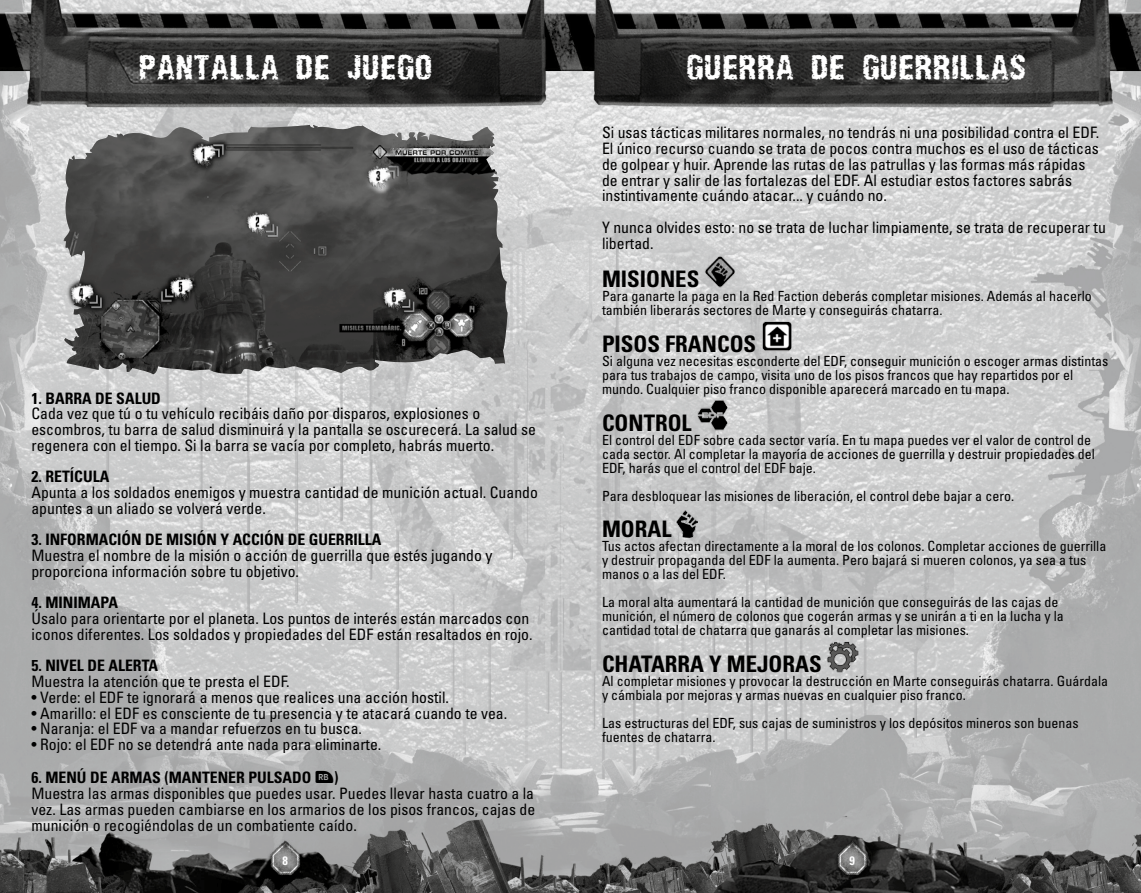
<style>
.page{position:relative;width:1141px;height:893px;background:#fff}
.page>*{position:absolute;margin:0;border:0;box-sizing:border-box;transform-origin:0 0}
.t1{font:33.25px "Foundation Foundation";color:#fff}
.t2{font:700 condensed 22.75px "Univers LT Std";color:#000}
.t3{font:condensed 15.75px/15.8px "Univers LT Std";color:#000}
.t4{font:700 condensed 15.75px "Univers LT Std";color:#000}
.t5{font:condensed 14px/14px "Univers LT Std";color:#000}
.t6{font:700 condensed 12.25px "Univers LT Std";color:#fff}
</style>
<div class="page">
<img style="left:0;top:0;width:1141px;height:893px">
<img style="left:267px;top:839px;width:36px;height:41px">
<img style="left:834px;top:839px;width:36px;height:41px">
<img style="left:704px;top:256px;width:32px;height:31px">
<img style="left:761px;top:321px;width:32px;height:31px">
<img style="left:697px;top:399px;width:31px;height:32px">
<img style="left:677px;top:511px;width:20px;height:26px">
<img style="left:827px;top:641px;width:31px;height:31px">
<img style="left:57px;top:119px;width:472px;height:265px">
<svg style="left:316px;top:771px;width:17px;height:12px"></svg>
<h1 class="t1" style="left:138px;top:46px;width:296px">PANTALLA DE JUEGO</h1>
<p class="t4" style="left:31px;top:388px;width:131px">1. BARRA DE SALUD</p>
<p class="t3" style="left:31px;top:406px;width:506px">Cada vez que tú o tu vehículo recibáis daño por disparos, explosiones o escombros, tu barra de salud disminuirá y la pantalla se oscurecerá. La salud se regenera con el tiempo. Si la barra se vacía por completo, habrás muerto.</p>
<p class="t4" style="left:31px;top:467px;width:79px">2. RETÍCULA</p>
<p class="t3" style="left:31px;top:484px;width:508px">Apunta a los soldados enemigos y muestra cantidad de munición actual. Cuando apuntes a un aliado se volverá verde.</p>
<p class="t4" style="left:31px;top:530px;width:352px">3. INFORMACIÓN DE MISIÓN Y ACCIÓN DE GUERRILLA</p>
<p class="t3" style="left:31px;top:547px;width:462px">Muestra el nombre de la misión o acción de guerrilla que estés jugando y proporciona información sobre tu objetivo.</p>
<p class="t4" style="left:31px;top:593px;width:88px">4. MINIMAPA</p>
<p class="t3" style="left:31px;top:610px;width:503px">Úsalo para orientarte por el planeta. Los puntos de interés están marcados con iconos diferentes. Los soldados y propiedades del EDF están resaltados en rojo.</p>
<p class="t4" style="left:31px;top:656px;width:128px">5. NIVEL DE ALERTA</p>
<p class="t3" style="left:31px;top:673px;width:260px">Muestra la atención que te presta el EDF.</p>
<p class="t3" style="left:31px;top:689px;width:419px">• Verde: el EDF te ignorará a menos que realices una acción hostil.</p>
<p class="t3" style="left:31px;top:705px;width:477px">• Amarillo: el EDF es consciente de tu presencia y te atacará cuando te vea.</p>
<p class="t3" style="left:31px;top:721px;width:332px">• Naranja: el EDF va a mandar refuerzos en tu busca.</p>
<p class="t3" style="left:31px;top:736px;width:351px">• Rojo: el EDF no se detendrá ante nada para eliminarte.</p>
<p class="t4" style="left:31px;top:768px;width:281px">6. MENÚ DE ARMAS (MANTENER PULSADO</p>
<p class="t4" style="left:334px;top:768px;width:6px">)</p>
<p class="t3" style="left:31px;top:785px;width:505px;text-align:justify">Muestra las armas disponibles que puedes usar. Puedes llevar hasta cuatro a la vez. Las armas pueden cambiarse en los armarios de los pisos francos, cajas de munición o recogiéndolas de un combatiente caído.</p>
<h1 class="t1" style="left:685px;top:46px;width:342px">GUERRA DE GUERRILLAS</h1>
<p class="t3" style="left:602px;top:125px;width:499px">Si usas tácticas militares normales, no tendrás ni una posibilidad contra el EDF.<br>El único recurso cuando se trata de pocos contra muchos es el uso de tácticas de golpear y huir. Aprende las rutas de las patrullas y las formas más rápidas de entrar y salir de las fortalezas del EDF. Al estudiar estos factores sabrás instintivamente cuándo atacar... y cuándo no.</p>
<p class="t3" style="left:602px;top:219px;width:505px">Y nunca olvides esto: no se trata de luchar limpiamente, se trata de recuperar tu libertad.</p>
<h2 class="t2" style="left:602px;top:265px;width:99px">MISIONES</h2>
<p class="t5" style="left:602px;top:289px;width:491px">Para ganarte la paga en la Red Faction deberás completar misiones. Además al hacerlo también liberarás sectores de Marte y conseguirás chatarra.</p>
<h2 class="t2" style="left:602px;top:330px;width:156px">PISOS FRANCOS</h2>
<p class="t5" style="left:602px;top:354px;width:508px">Si alguna vez necesitas esconderte del EDF, conseguir munición o escoger armas distintas para tus trabajos de campo, visita uno de los pisos francos que hay repartidos por el mundo. Cualquier piso franco disponible aparecerá marcado en tu mapa.</p>
<h2 class="t2" style="left:602px;top:409px;width:91px">CONTROL</h2>
<p class="t5" style="left:602px;top:433px;width:494px">El control del EDF sobre cada sector varía. En tu mapa puedes ver el valor de control de cada sector. Al completar la mayoría de acciones de guerrilla y destruir propiedades del<br>EDF, harás que el control del EDF baje.</p>
<p class="t5" style="left:602px;top:489px;width:414px">Para desbloquear las misiones de liberación, el control debe bajar a cero.</p>
<h2 class="t2" style="left:602px;top:515px;width:71px">MORAL</h2>
<p class="t5" style="left:602px;top:539px;width:506px">Tus actos afectan directamente a la moral de los colonos. Completar acciones de guerrilla y destruir propaganda del EDF la aumenta. Pero bajará si mueren colonos, ya sea a tus manos o a las del EDF.</p>
<p class="t5" style="left:602px;top:595px;width:463px">La moral alta aumentará la cantidad de munición que conseguirás de las cajas de munición, el número de colonos que cogerán armas y se unirán a ti en la lucha y la cantidad total de chatarra que ganarás al completar las misiones.</p>
<h2 class="t2" style="left:602px;top:650px;width:221px">CHATARRA Y MEJORAS</h2>
<p class="t5" style="left:602px;top:674px;width:508px">Al completar misiones y provocar la destrucción en Marte conseguirás chatarra. Guárdala y cámbiala por mejoras y armas nuevas en cualquier piso franco.</p>
<p class="t5" style="left:602px;top:716px;width:478px">Las estructuras del EDF, sus cajas de suministros y los depósitos mineros son buenas fuentes de chatarra.</p>
<p class="t6" style="left:282px;top:853px;width:7px">8</p>
<p class="t6" style="left:849px;top:853px;width:7px">9</p>
</div>
